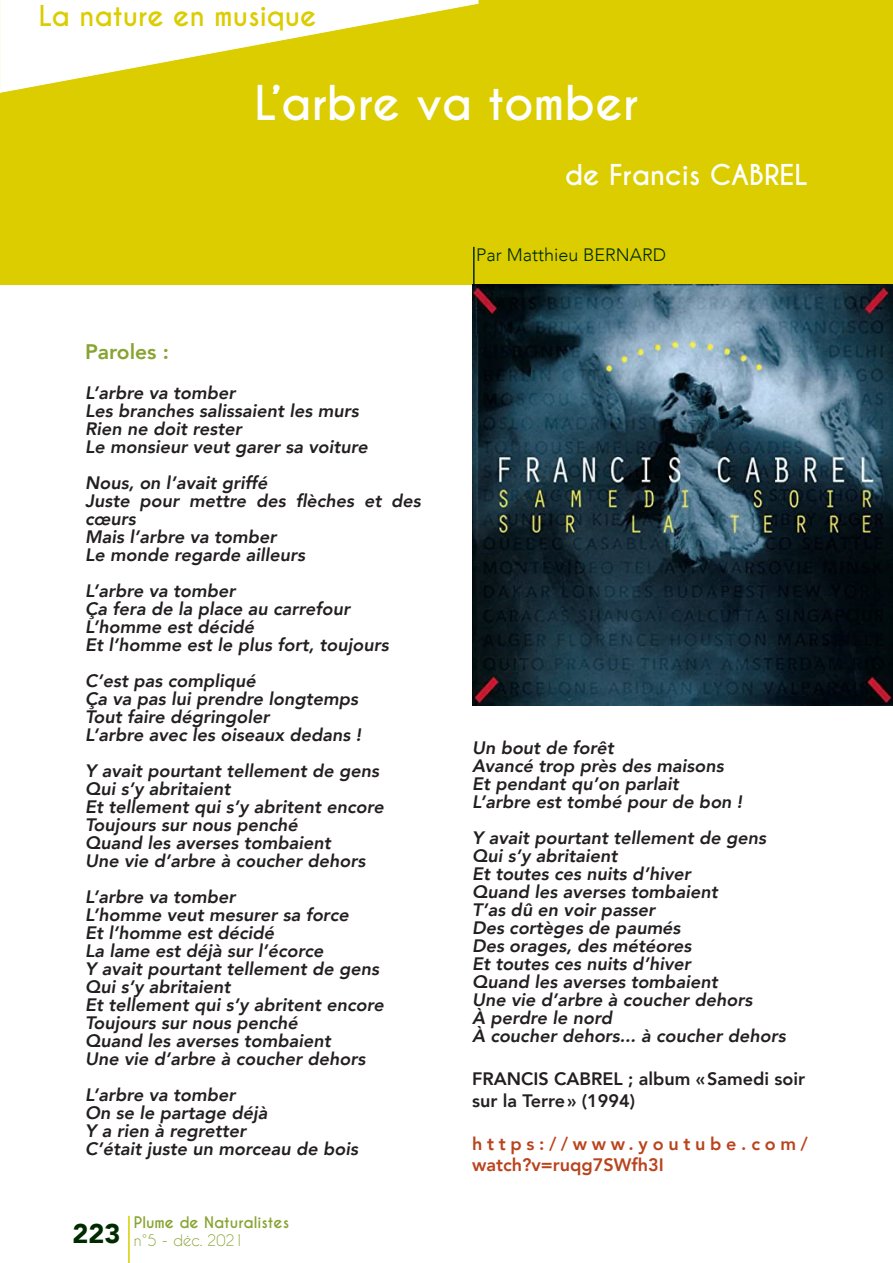
<style>
.page{position:relative;width:893px;height:1263px;background:#fff}
.page>*{position:absolute;margin:0;border:0;box-sizing:border-box;transform-origin:0 0}
.t1{font:700 45px "Caviar Dreams";color:#fff}
.t2{font:700 27px "Caviar Dreams";color:#dbcd00}
.t3{font:700 27px "Caviar Dreams";color:#fff}
.t4{font:800 21px "Avenir";color:#87a330}
.t5{font:italic 800 18px/18px "Avenir";color:#231f20}
.t6{font:800 18px/21.6px "Avenir";color:#231f20}
.t7{font:800 18px/21.6px "Avenir";letter-spacing:.13em;color:#b9441d}
.t8{font:300 18px "Avenir";color:#002b00}
.t9{font:700 15px/18px "Caviar Dreams";color:#87a330}
.s1{font-weight:400}
</style>
<div class="page">
<hr style="left:128px;top:1216px;width:2px;height:47px;background:#dbcd00">
<div style="left:0;top:0;width:893px;height:285px;background:#dbcd00"></div>
<hr style="left:473px;top:247px;width:2px;height:38px;background:#002b00">
<svg style="left:0;top:0;width:479px;height:93px"></svg>
<img style="left:472px;top:285px;width:421px;height:420px">
<p class="t2" style="left:39px;top:-1px;width:279px">La nature en musique</p>
<p class="t1" style="left:254px;top:76px;width:385px">L’arbre va tomber</p>
<p class="t3" style="left:565px;top:159px;width:245px">de Francis CABREL</p>
<p class="t4" style="left:85px;top:335px;width:85px">Paroles :</p>
<p class="t5" style="left:85px;top:383px;width:152px">L’arbre va tomber</p>
<p class="t5" style="left:85px;top:401px;width:275px">Les branches salissaient les murs</p>
<p class="t5" style="left:85px;top:419px;width:158px">Rien ne doit rester</p>
<p class="t5" style="left:85px;top:437px;width:284px">Le monsieur veut garer sa voiture</p>
<p class="t5" style="left:85px;top:473px;width:184px">Nous, on l’avait griffé</p>
<p class="t5" style="left:85px;top:491px;width:337px">Juste pour mettre des flèches et des cœurs</p>
<p class="t5" style="left:85px;top:527px;width:193px">Mais l’arbre va tomber</p>
<p class="t5" style="left:85px;top:545px;width:222px">Le monde regarde ailleurs</p>
<p class="t5" style="left:85px;top:581px;width:152px">L’arbre va tomber</p>
<p class="t5" style="left:85px;top:599px;width:267px">Ça fera de la place au carrefour</p>
<p class="t5" style="left:85px;top:617px;width:170px">L’homme est décidé</p>
<p class="t5" style="left:85px;top:635px;width:305px">Et l’homme est le plus fort, toujours</p>
<p class="t5" style="left:85px;top:671px;width:172px">C’est pas compliqué</p>
<p class="t5" style="left:85px;top:689px;width:275px">Ça va pas lui prendre longtemps</p>
<p class="t5" style="left:85px;top:707px;width:186px">Tout faire dégringoler</p>
<p class="t5" style="left:85px;top:725px;width:277px">L’arbre avec les oiseaux dedans !</p>
<p class="t5" style="left:85px;top:761px;width:296px">Y avait pourtant tellement de gens</p>
<p class="t5" style="left:85px;top:779px;width:147px">Qui s’y abritaient</p>
<p class="t5" style="left:85px;top:797px;width:300px">Et tellement qui s’y abritent encore</p>
<p class="t5" style="left:85px;top:815px;width:214px">Toujours sur nous penché</p>
<p class="t5" style="left:85px;top:833px;width:247px">Quand les averses tombaient</p>
<p class="t5" style="left:85px;top:851px;width:282px">Une vie d’arbre à coucher dehors</p>
<p class="t5" style="left:85px;top:887px;width:152px">L’arbre va tomber</p>
<p class="t5" style="left:85px;top:905px;width:265px">L’homme veut mesurer sa force</p>
<p class="t5" style="left:85px;top:923px;width:190px">Et l’homme est décidé</p>
<p class="t5" style="left:85px;top:941px;width:240px">La lame est déjà sur l’écorce</p>
<p class="t5" style="left:85px;top:959px;width:296px">Y avait pourtant tellement de gens</p>
<p class="t5" style="left:85px;top:977px;width:147px">Qui s’y abritaient</p>
<p class="t5" style="left:85px;top:995px;width:300px">Et tellement qui s’y abritent encore</p>
<p class="t5" style="left:85px;top:1013px;width:214px">Toujours sur nous penché</p>
<p class="t5" style="left:85px;top:1031px;width:247px">Quand les averses tombaient</p>
<p class="t5" style="left:85px;top:1049px;width:282px">Une vie d’arbre à coucher dehors</p>
<p class="t5" style="left:85px;top:1085px;width:152px">L’arbre va tomber</p>
<p class="t5" style="left:85px;top:1103px;width:184px">On se le partage déjà</p>
<p class="t5" style="left:85px;top:1121px;width:163px">Y a rien à regretter</p>
<p class="t5" style="left:85px;top:1139px;width:274px">C’était juste un morceau de bois</p>
<p class="t9" style="left:72px;top:1213px;width:218px;text-indent:61px">Plume de Naturalistes<br><sup>223</sup> <span class="s1">n°5 - déc. 2021</span></p>
<p class="t8" style="left:476px;top:244px;width:191px">Par Matthieu BERNARD</p>
<p class="t5" style="left:472px;top:738px;width:143px">Un bout de forêt</p>
<p class="t5" style="left:472px;top:756px;width:253px">Avancé trop près des maisons</p>
<p class="t5" style="left:472px;top:774px;width:208px">Et pendant qu’on parlait</p>
<p class="t5" style="left:472px;top:792px;width:272px">L’arbre est tombé pour de bon !</p>
<p class="t5" style="left:472px;top:828px;width:296px">Y avait pourtant tellement de gens</p>
<p class="t5" style="left:472px;top:846px;width:147px">Qui s’y abritaient</p>
<p class="t5" style="left:472px;top:864px;width:220px">Et toutes ces nuits d’hiver</p>
<p class="t5" style="left:472px;top:882px;width:247px">Quand les averses tombaient</p>
<p class="t5" style="left:472px;top:900px;width:185px">T’as dû en voir passer</p>
<p class="t5" style="left:472px;top:918px;width:210px">Des cortèges de paumés</p>
<p class="t5" style="left:472px;top:936px;width:221px">Des orages, des météores</p>
<p class="t5" style="left:472px;top:954px;width:220px">Et toutes ces nuits d’hiver</p>
<p class="t5" style="left:472px;top:972px;width:247px">Quand les averses tombaient</p>
<p class="t5" style="left:472px;top:990px;width:282px">Une vie d’arbre à coucher dehors</p>
<p class="t5" style="left:472px;top:1008px;width:142px">À perdre le nord</p>
<p class="t5" style="left:472px;top:1026px;width:315px">À coucher dehors... à coucher dehors</p>
<p class="t6" style="left:472px;top:1068px;width:335px">FRANCIS CABREL ; album «Samedi soir sur la Terre» (1994)</p>
<p class="t7" style="left:472px;top:1133px;width:337px">https://www.youtube.com/ watch?v=ruqg7SWfh3I</p>
</div>
